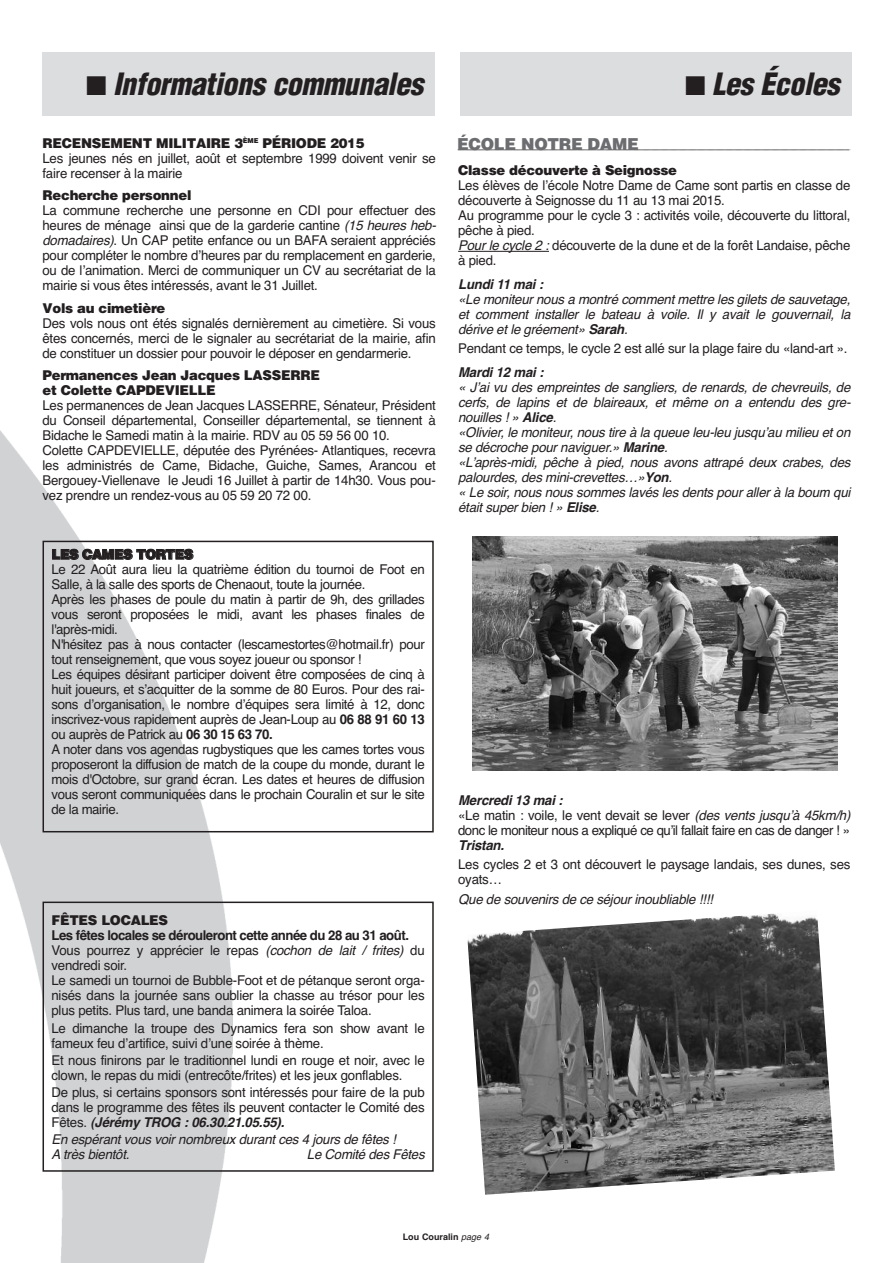
<style>
.page{position:relative;width:893px;height:1263px;background:#fff}
.page>*{position:absolute;margin:0;border:0;box-sizing:border-box;transform-origin:0 0}
.t1{font:italic 900 condensed 30px "Helvetica LT";letter-spacing:-.015em;color:#231f20}
.t2{font:900 16.5px "Helvetica LT";letter-spacing:-.02em;color:#6c6d70}
.t3{font:13.5px/15px "Helvetica";letter-spacing:-.015em;color:#231f20}
.t4{font:italic 13.5px/15px "Helvetica";color:#231f20}
.t5{font:900 13.5px/15px "Helvetica LT";letter-spacing:-.02em;color:#231f20}
.t6{font:13.5px/15px "Helvetica";letter-spacing:-.04em;color:#231f20}
.t7{font:italic 700 13.5px "Helvetica";color:#231f20}
.t8{font:900 13.5px "Helvetica LT";letter-spacing:-.04em;color:#231f20}
.t9{font:700 9px "Helvetica";color:#231f20}
.s1{font-style:italic}
.s2{font-weight:700}
.s3{font-weight:700;font-style:italic}
.s4{font-weight:400;font-style:italic}
</style>
<div class="page">
<img style="left:0;top:430px;width:233px;height:833px">
<div style="left:460px;top:52px;width:391px;height:64px;background:#dcdddf"></div>
<svg style="left:458px;top:150px;width:392px;height:1px"></svg>
<hr style="left:458px;top:251px;width:91px;height:1px;background:#231f20">
<div style="left:43px;top:541px;width:391px;height:291px;border:2px solid #231f20"></div>
<img style="left:472px;top:536px;width:366px;height:234px">
<img style="left:467px;top:913px;width:368px;height:282px">
<div style="left:43px;top:901px;width:391px;height:271px;border:2px solid #231f20"></div>
<div style="left:43px;top:52px;width:392px;height:64px;background:#dcdddf"></div>
<h1 class="t1" style="left:86px;top:65px;width:338px">■ Informations communales</h1>
<p class="t5" style="left:43px;top:135px;width:324px">RECENSEMENT MILITAIRE 3<sup>ÈME</sup> PÉRIODE 2015</p>
<p class="t3" style="left:43px;top:151px;width:395px">Les jeunes nés en juillet, août et septembre 1999 doivent venir se faire recenser à la mairie</p>
<p class="t5" style="left:43px;top:188px;width:150px">Recherche personnel</p>
<p class="t3" style="left:43px;top:203px;width:399px">La commune recherche une personne en CDI pour effectuer des heures de ménage ainsi que de la garderie cantine <span class="s1">(15heuresheb&shy;domadaires)</span>. Un CAP petite enfance ou un BAFA seraient appréciés pour compléter le nombre dʼheures par du remplacement en garderie, ou de lʼanimation. Merci de communiquer un CV au secrétariat de la mairie si vous êtes intéressés, avant le 31 Juillet.</p>
<p class="t5" style="left:43px;top:300px;width:124px">Vols au cimetière</p>
<p class="t3" style="left:43px;top:316px;width:395px;text-align:justify">Des vols nous ont étés signalés dernièrement au cimetière. Si vous êtes concernés, merci de le signaler au secrétariat de la mairie, afin de constituer un dossier pour pouvoir le déposer en gendarmerie.</p>
<p class="t5" style="left:43px;top:368px;width:279px">Permanences Jean Jacques LASSERRE et Colette CAPDEVIELLE</p>
<p class="t3" style="left:43px;top:398px;width:395px">Les permanences de Jean Jacques LASSERRE, Sénateur, Président du Conseil départemental, Conseiller départemental, se tiennent à Bidache le Samedi matin à la mairie. RDV au 05 59 56 00 10.<br>Colette CAPDEVIELLE, députée des Pyrénées- Atlantiques, recevra les administrés de Came, Bidache, Guiche, Sames, Arancou et Bergouey-Viellenave le Jeudi 16 Juillet à partir de 14h30. Vous pou&shy;vez prendre un rendez-vous au 05 59 20 72 00.</p>
<p class="t8" style="left:52px;top:545px;width:143px">LES CAMES TORTES</p>
<p class="t3" style="left:52px;top:562px;width:375px">Le 22 Août aura lieu la quatrième édition du tournoi de Foot en Salle, à la salle des sports de Chenaout, toute la journée.<br>Après les phases de poule du matin à partir de 9h, des grillades vous seront proposées le midi, avant les phases finales de l'après-midi.<br>N'hésitez pas à nous contacter (lescamestortes@hotmail.fr) pour tout renseignement, que vous soyez joueur ou sponsor !<br>Les équipes désirant participer doivent être composées de cinq à huit joueurs, et sʼacquitter de la somme de 80 Euros. Pour des rai&shy;sons dʼorganisation, le nombre dʼéquipes sera limité à 12, donc inscrivez-vous rapidement auprès de Jean-Loup au <span class="s2">06 88 91 60 13 </span>ou auprès de Patrick au <span class="s2">06 30 15 63 70.<br></span>A noter dans vos agendas rugbystiques que les cames tortes vous proposeront la diffusion de match de la coupe du monde, durant le mois d'Octobre, sur grand écran. Les dates et heures de diffusion vous seront communiquées dans le prochain Couralin et sur le site de la mairie.</p>
<p class="t5" style="left:52px;top:913px;width:118px">FÊTES LOCALES</p>
<p class="t3" style="left:52px;top:928px;width:375px"><span class="s2">Les fêtes locales se dérouleront cette année du 28 au 31 août.<br></span>Vous pourrez y apprécier le repas <span class="s1">(cochon de lait / frites)</span> du vendredi soir.<br>Le samedi un tournoi de Bubble-Foot et de pétanque seront orga&shy;nisés dans la journée sans oublier la chasse au trésor pour les plus petits. Plus tard, une banda animera la soirée Taloa.</p>
<p class="t3" style="left:52px;top:1020px;width:375px">Le dimanche la troupe des Dynamics fera son show avant le fameux feu dʼartifice, suivi dʼune soirée à thème.</p>
<p class="t3" style="left:52px;top:1052px;width:375px">Et nous finirons par le traditionnel lundi en rouge et noir, avec le clown, le repas du midi (entrecôte/frites) et les jeux gonflables.</p>
<p class="t3" style="left:52px;top:1084px;width:375px;text-align:justify">De plus, si certains sponsors sont intéressés pour faire de la pub dans le programme des fêtes ils peuvent contacter le Comité des F ê t e s . <span class="s3">(Jérémy TROG : 06.30.21.05.55).</span></p>
<p class="t4" style="left:52px;top:1132px;width:350px">En espérant vous voir nombreux durant ces 4 jours de fêtes !<br>A très bientôt.</p>
<p class="t4" style="left:307px;top:1147px;width:124px">Le Comité des Fêtes</p>
<p class="t2" style="left:457px;top:133px;width:183px">ÉCOLE NOTRE DAME</p>
<h1 class="t1" style="left:685px;top:65px;width:156px">■ Les Écoles</h1>
<p class="t5" style="left:458px;top:163px;width:220px">Classe découverte à Seignosse</p>
<p class="t3" style="left:458px;top:178px;width:394px">Les élèves de lʼécole Notre Dame de Came sont partis en classe de découverte à Seignosse du 11 au 13 mai 2015.<br>Au programme pour le cycle 3 : activités voile, découverte du littoral, pêche à pied.<br><span class="s1">Pourlecycle2:</span>découverte de la dune et de la forêt Landaise, pêche à pied.</p>
<p class="t7" style="left:458px;top:276px;width:91px">Lundi 11 mai :</p>
<p class="t4" style="left:458px;top:292px;width:398px;text-align:justify">«Le moniteur nous a montré comment mettre les gilets de sauvetage, et comment installer le bateau à voile. Il y avait le gouvernail, la dérive et le gréement» <span class="s2">Sarah</span>.</p>
<p class="t3" style="left:458px;top:341px;width:391px">Pendant ce temps, le cycle 2 est allé sur la plage faire du «land-art ».</p>
<p class="t7" style="left:458px;top:364px;width:92px">Mardi 12 mai :</p>
<p class="t4" style="left:458px;top:379px;width:398px">« Jʼai vu des empreintes de sangliers, de renards, de chevreuils, de cerfs, de lapins et de blaireaux, et même on a entendu des gre&shy;nouilles ! » <span class="s2">Alice</span>.<br>«Olivier, le moniteur, nous tire à la queue leu-leu jusquʼau milieu et on se décroche pour naviguer.» <span class="s2">Marine</span>.<br>«Lʼaprès-midi, pêche à pied, nous avons attrapé deux crabes, des palourdes, des mini-crevettes…»<span class="s2">Yon</span>.<br>« Le soir, nous nous sommes lavés les dents pour aller à la boum qui était super bien ! » <span class="s2">Elise</span>.</p>
<p class="t6" style="left:458px;top:793px;width:398px"><span class="s3">Mercredi 13 mai :<br></span>«Le matin : voile, le vent devait se lever <span class="s1">(desventsjusquʼà45km/h) </span>donc le moniteur nous a expliqué ce quʼil fallait faire en cas de danger ! »</p>
<p class="t7" style="left:458px;top:837px;width:52px">Tristan.</p>
<p class="t3" style="left:458px;top:857px;width:394px">Les cycles 2 et 3 ont découvert le paysage landais, ses dunes, ses oyats…</p>
<p class="t4" style="left:458px;top:891px;width:261px">Que de souvenirs de ce séjour inoubliable !!!!</p>
<p class="t9" style="left:403px;top:1231px;width:91px">Lou Couralin <span class="s4">page4</span></p>
</div>
